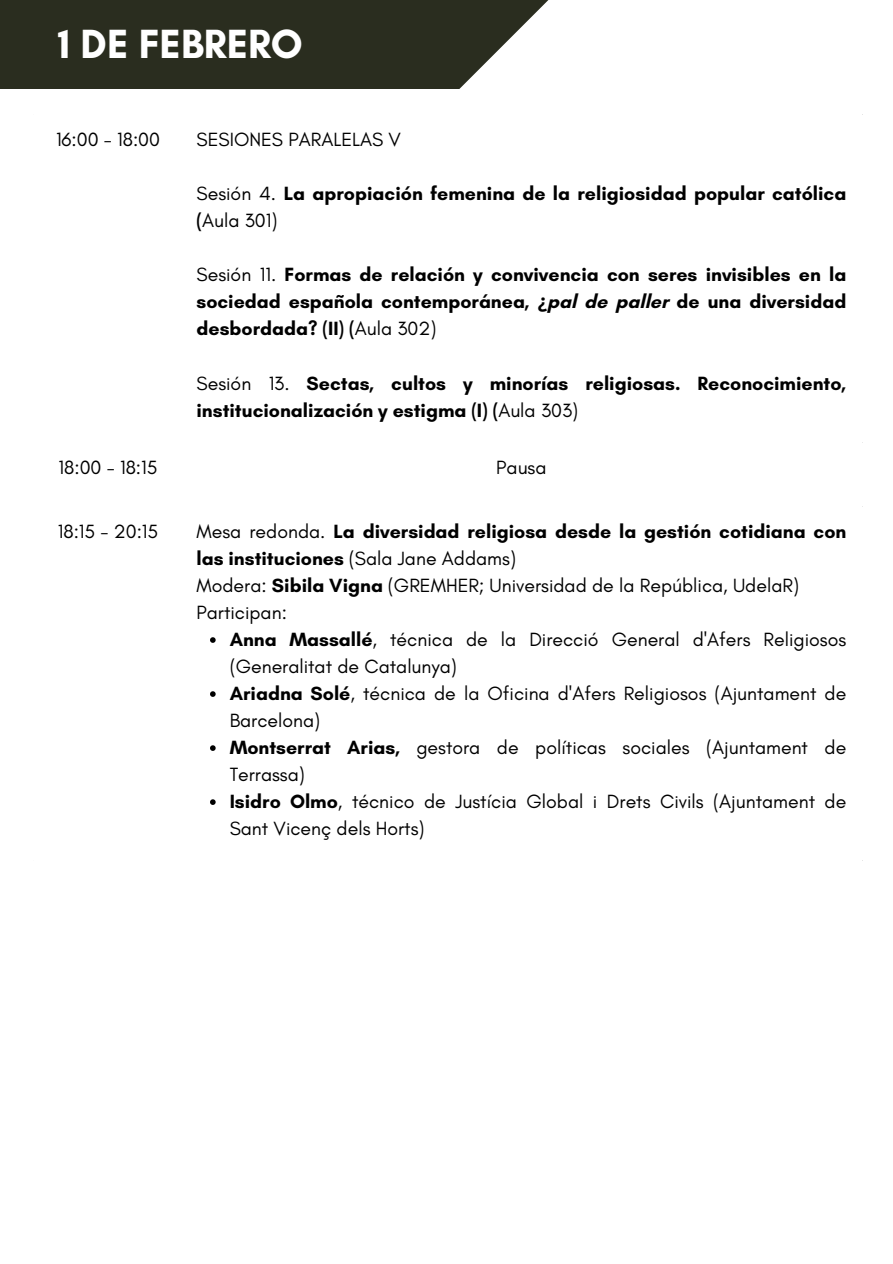
<style>
.page{position:relative;width:893px;height:1264px;background:#fff}
.page>*{position:absolute;margin:0;border:0;box-sizing:border-box;transform-origin:0 0}
.t1{font:700 41.55px "Glacial Indifference";color:#fff}
.t2{font:19.5px/27px "Glacial Indifference";color:#000}
.t3{font:700 19.5px/27px "Glacial Indifference";color:#000}
.s1{font-weight:400}
.s2{font-family:"Noto Sans"}
.s3{font-weight:700}
</style>
<div class="page">
<svg style="left:0;top:0;width:549px;height:89px;background:#3b3e31"></svg>
<svg style="left:210px;top:637px;width:6px;height:6px"></svg>
<svg style="left:210px;top:691px;width:6px;height:6px"></svg>
<svg style="left:210px;top:745px;width:6px;height:6px"></svg>
<svg style="left:210px;top:799px;width:6px;height:6px"></svg>
<h1 class="t1" style="left:58px;top:18px;width:246px">1 DE FEBRERO</h1>
<p class="t2" style="left:56px;top:126px;width:106px">16:00 - 18:00</p>
<p class="t2" style="left:196px;top:126px;width:206px">SESIONES PARALELAS V</p>
<p class="t3" style="left:196px;top:180px;width:651px"><span class="s1">Sesión 4.</span> La apropiación femenina de la religiosidad popular católica (<span class="s1">Aula 301)</span></p>
<p class="t3" style="left:196px;top:261px;width:651px;text-align:justify"><span class="s1">Sesión 11.</span> Formas de relación y convivencia con seres invisibles en la sociedad española contemporánea, <span class="s2">¿</span>pal de paller de una diversidad desbordada? (II) (<span class="s1">Aula 302)</span></p>
<p class="t3" style="left:196px;top:369px;width:651px"><span class="s1">Sesión 13.</span> Sectas, cultos y minorías religiosas. Reconocimiento, institucionalización y estigma (I) (<span class="s1">Aula 303)</span></p>
<p class="t2" style="left:59px;top:453px;width:100px">18:00 - 18:15</p>
<p class="t2" style="left:496px;top:453px;width:52px">Pausa</p>
<p class="t2" style="left:58px;top:518px;width:102px">18:15 - 20:15</p>
<p class="t3" style="left:196px;top:518px;width:651px"><span class="s1">Mesa redonda.</span> La diversidad religiosa desde la gestión cotidiana con las instituciones <span class="s1">(Sala Jane Addams)</span></p>
<p class="t2" style="left:196px;top:572px;width:604px">Modera: <span class="s3">Sibila Vigna</span> (GREMHER; Universidad de la República, UdelaR)</p>
<p class="t2" style="left:196px;top:599px;width:92px">Participan:</p>
<p class="t2" style="left:230px;top:626px;width:618px"><span class="s3">Anna Massallé</span>, técnica de la Direcció General d'Afers Religiosos (Generalitat de Catalunya)</p>
<p class="t2" style="left:230px;top:680px;width:618px"><span class="s3">Ariadna Solé</span>, técnica de la Oficina d'Afers Religiosos (Ajuntament de<br>Barcelona)</p>
<p class="t2" style="left:230px;top:734px;width:618px"><span class="s3">Montserrat Arias,</span> gestora de políticas sociales (Ajuntament de<br>Terrassa)</p>
<p class="t2" style="left:230px;top:788px;width:618px"><span class="s3">Isidro Olmo</span>, técnico de Justícia Global i Drets Civils (Ajuntament de<br>Sant Vicenç dels Horts)</p>
</div>
